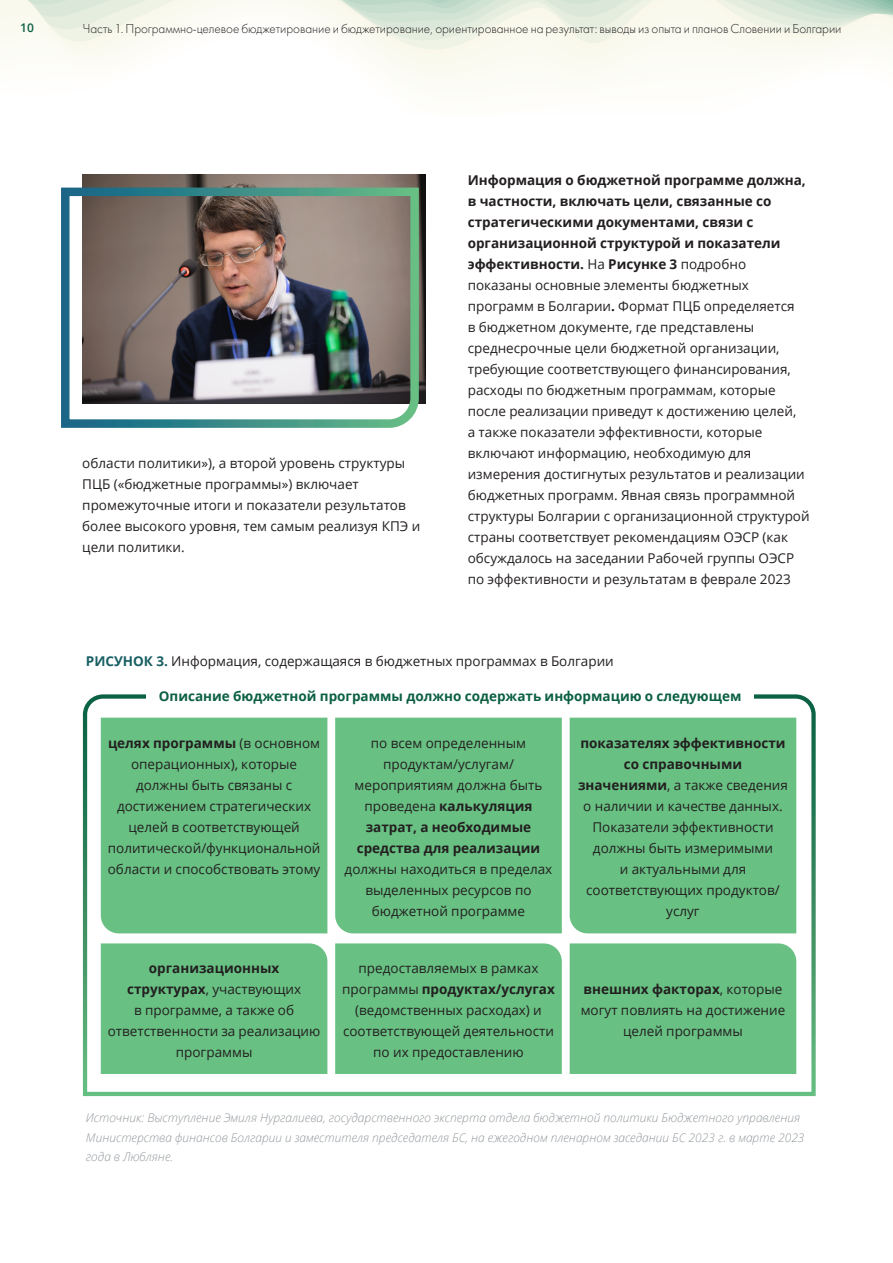
<style>
.page{position:relative;width:893px;height:1263px;background:#fff}
.page>*{position:absolute;margin:0;border:0;box-sizing:border-box;transform-origin:0 0}
.Body_text{font:13.5px/21px "Open Sans";color:#231f20;text-align:center}
.Body_text-2{font:300 13.5px "Futura PT";letter-spacing:-.005em;color:#231f20}
.Body_text-3{font:700 13.5px "Open Sans";color:#0b6042}
.Source{font:italic 300 12px/19.5px "Open Sans";color:#94999d}
.Body_text-4{font:600 12px "Open Sans";color:#0b6042}
.s1{font-weight:700}
.s2{font-weight:700;color:#185f63}
</style>
<div class="page">
<svg style="left:0;top:2px;width:893px;height:4px;background:#dfeadc"></svg>
<svg style="left:0;top:6px;width:893px;height:5px"></svg>
<svg style="left:0;top:11px;width:893px;height:4px"></svg>
<svg style="left:0;top:15px;width:893px;height:4px"></svg>
<svg style="left:0;top:19px;width:893px;height:4px"></svg>
<svg style="left:0;top:23px;width:893px;height:4px;fill:#f9f9ed"></svg>
<svg style="left:0;top:27px;width:893px;height:59px;fill:#fcfbf5"></svg>
<img style="left:82px;top:175px;width:343px;height:228px">
<img style="left:61px;top:183px;width:362px;height:245px">
<svg style="left:82px;top:694px;width:734px;height:403px;background:#7fc996"></svg>
<div style="left:146px;top:690px;width:608px;height:18px;background:#fff"></div>
<p class="Body_text-4" style="left:20px;top:19px;width:15px">10</p>
<p class="Body_text-2" style="left:83px;top:21px;width:760px">Часть 1. Программно-целевое бюджетирование и бюджетирование, ориентированное на результат: выводы из опыта и планов Словении и Болгарии</p>
<p class="Body_text" style="left:82px;top:452px;width:339px;text-align:left">области политики»), а второй уровень структуры ПЦБ («бюджетные программы») включает промежуточные итоги и показатели результатов более высокого уровня, тем самым реализуя КПЭ и цели политики.</p>
<p class="Body_text" style="left:468px;top:169px;width:343px;text-align:left"><span class="s1">Информация о бюджетной программе должна, в частности, включать цели, связанные со стратегическими документами, связи с организационной структурой и показатели эффективности.</span> На <span class="s1">Рисунке 3</span> подробно показаны основные элементы бюджетных программ в Болгарии<span class="s1">.</span> Формат ПЦБ определяется<br>в бюджетном документе, где представлены среднесрочные цели бюджетной организации, требующие соответствующего финансирования, расходы по бюджетным программам, которые после реализации приведут к достижению целей,<br>а также показатели эффективности, которые включают информацию, необходимую для измерения достигнутых результатов и реализации бюджетных программ. Явная связь программной структуры Болгарии с организационной структурой страны соответствует рекомендациям ОЭСР (как обсуждалось на заседании Рабочей группы ОЭСР по эффективности и результатам в феврале 2023</p>
<p class="Body_text" style="left:86px;top:650px;width:529px"><span class="s2">РИСУНОК 3.</span> Информация, содержащаяся в бюджетных программах в Болгарии</p>
<p class="Body_text-3" style="left:159px;top:686px;width:584px">Описание бюджетной программы должно содержать информацию о следующем</p>
<p class="Body_text" style="left:108px;top:732px;width:214px"><span class="s1">целях программы</span> (в основном операционных), которые должны быть связаны с достижением стратегических целей в соответствующей политической/функциональной области и способствовать этому</p>
<p class="Body_text" style="left:345px;top:732px;width:209px">по всем определенным продуктам/услугам/ мероприятиям должна быть проведена <span class="s1">калькуляция затрат, а необходимые средства для реализации </span>должны находиться в пределах выделенных ресурсов по бюджетной программе</p>
<p class="Body_text" style="left:578px;top:732px;width:211px"><span class="s1">показателях эффективности со справочными значениями</span>, а также сведения о наличии и качестве данных.<br>Показатели эффективности должны быть измеримыми<br>и актуальными для соответствующих продуктов/ услуг</p>
<p class="Body_text" style="left:108px;top:957px;width:214px"><span class="s1">организационных структурах</span>, участвующих<br>в программе, а также об ответственности за реализацию программы</p>
<p class="Body_text" style="left:342px;top:957px;width:214px">предоставляемых в рамках программы <span class="s1">продуктах/услугах </span>(ведомственных расходах) и соответствующей деятельности по их предоставлению</p>
<p class="Body_text" style="left:581px;top:978px;width:206px"><span class="s1">внешних факторах</span>, которые могут повлиять на достижение целей программы</p>
<p class="Source" style="left:86px;top:1108px;width:720px">Источник: Выступление Эмиля Нургалиева, государственного эксперта отдела бюджетной политики Бюджетного управления<br>Министерства финансов Болгарии и заместителя председателя БС, на ежегодном пленарном заседании БС 2023 г. в марте 2023 года в Любляне.</p>
</div>
